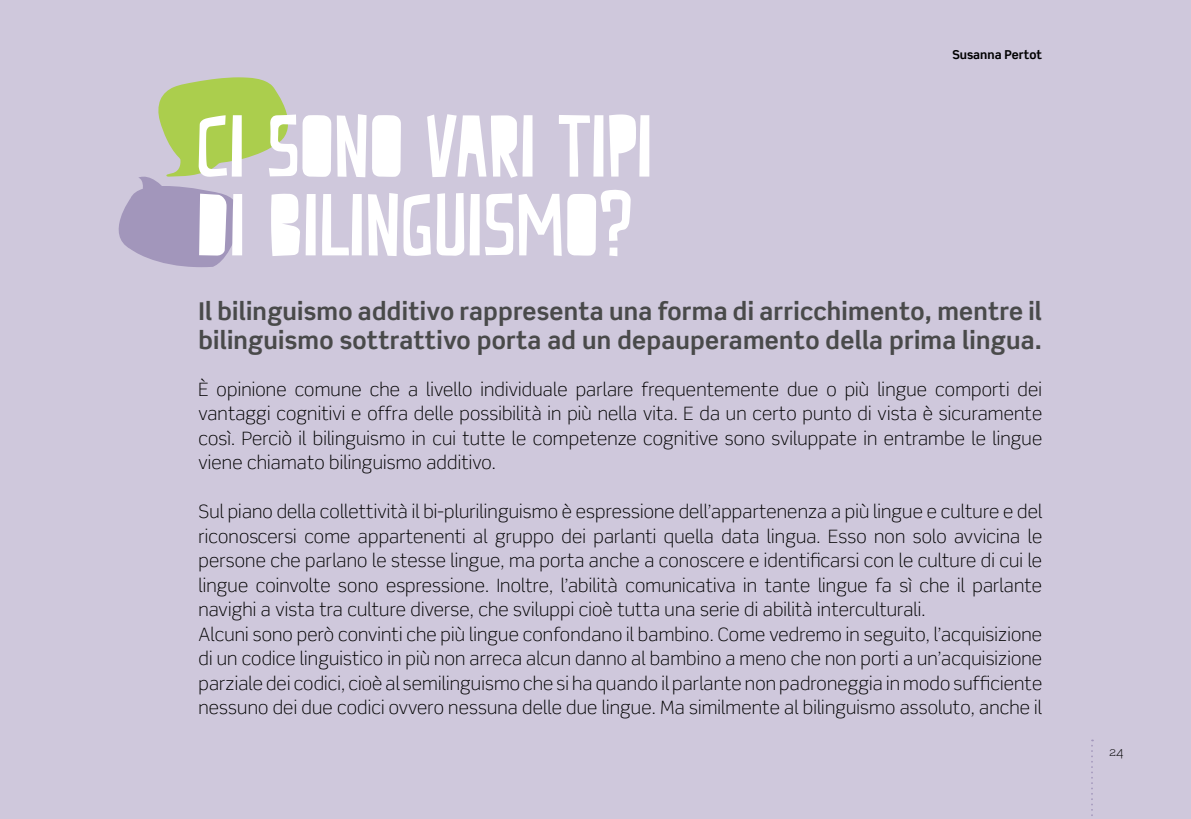
<style>
.page{position:relative;width:1191px;height:819px;background:#cfc8dc}
.page>*{position:absolute;margin:0;border:0;box-sizing:border-box;transform-origin:0 0}
.t1{font:87.5px/78.8px "Peach Milk";color:#fff}
.t2{font:700 24.5px/29.4px "Scene";letter-spacing:.01em;color:#494a4a}
.t3{font:300 18.38px/24.5px "Scene";letter-spacing:.01em;color:#000;text-align:justify}
.t4{font:700 12.25px "Scene";color:#000}
.t5{font:300 12.25px "Scene";color:#000}
</style>
<div class="page">
<svg style="left:118px;top:77px;width:170px;height:190px"></svg>
<svg style="left:1091px;top:739px;width:2px;height:77px"></svg>
<h1 class="t1" style="left:196px;top:106px;width:458px">CI SONO VARI TIPI<br>DI BILINGUISMO?</h1>
<p class="t4" style="left:952px;top:47px;width:91px">Susanna Pertot</p>
<h2 class="t2" style="left:198px;top:296px;width:845px">Il bilinguismo additivo rappresenta una forma di arricchimento, mentre il bilinguismo sottrattivo porta ad un depauperamento della prima lingua.</h2>
<p class="t3" style="left:198px;top:377px;width:845px">È opinione comune che a livello individuale parlare frequentemente due o più lingue comporti dei vantaggi cognitivi e offra delle possibilità in più nella vita. E da un certo punto di vista è sicuramente così. Perciò il bilinguismo in cui tutte le competenze cognitive sono sviluppate in entrambe le lingue viene chiamato bilinguismo additivo.</p>
<p class="t3" style="left:198px;top:499px;width:845px;text-align:left">Sul piano della collettività il bi-plurilinguismo è espressione dell’appartenenza a più lingue e culture e del riconoscersi come appartenenti al gruppo dei parlanti quella data lingua. Esso non solo avvicina le persone che parlano le stesse lingue, ma porta anche a conoscere e identificarsi con le culture di cui le lingue coinvolte sono espressione. Inoltre, l’abilità comunicativa in tante lingue fa sì che il parlante navighi a vista tra culture diverse, che sviluppi cioè tutta una serie di abilità interculturali.<br>Alcuni sono però convinti che più lingue confondano il bambino. Come vedremo in seguito, l’acquisizione di un codice linguistico in più non arreca alcun danno al bambino a meno che non porti a un’acquisizione parziale dei codici, cioè al semilinguismo che si ha quando il parlante non padroneggia in modo sufficiente nessuno dei due codici ovvero nessuna delle due lingue. Ma similmente al bilinguismo assoluto, anche il</p>
<p class="t5" style="left:1109px;top:744px;width:16px">24</p>
</div>
